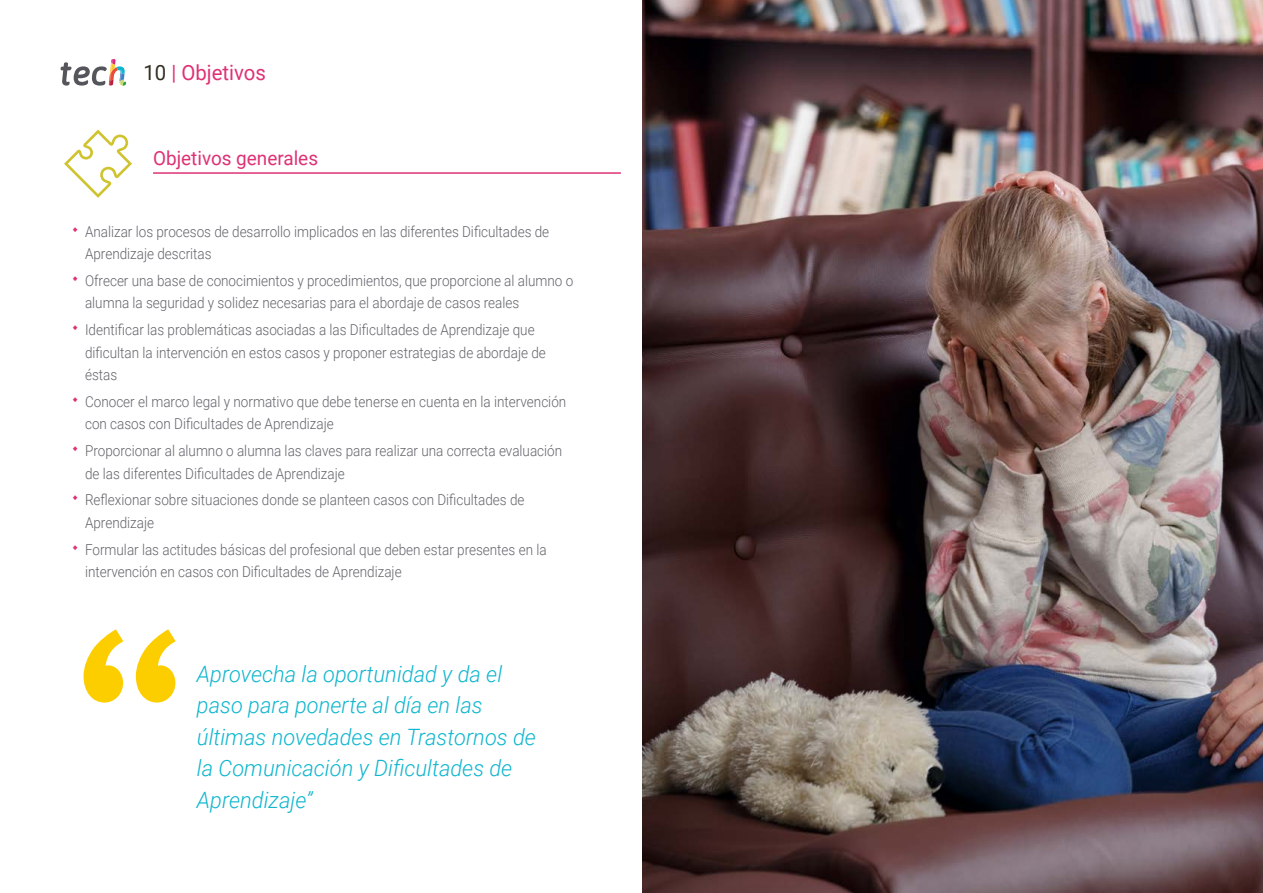
<style>
.page{position:relative;width:1263px;height:893px;background:#fff}
.page>*{position:absolute;margin:0;border:0;box-sizing:border-box;transform-origin:0 0}
.t1{font:italic 300 22.5px/31.5px "Roboto";color:#0fb6cf}
.t2{font:21px "Roboto";color:#df3174}
.t3{font:19.5px "Roboto";color:#df3174}
.t4{font:300 15px/22.5px "Roboto";color:#61646a;scale:.9 1}
.s1{color:#312e20}
</style>
<div class="page">
<hr style="left:153px;top:173px;width:468px;height:1px;background:#df3174">
<svg style="left:64px;top:130px;width:68px;height:68px"></svg>
<svg style="left:84px;top:629px;width:92px;height:74px"></svg>
<img style="left:642px;top:0;width:621px;height:893px">
<svg style="left:61px;top:59px;width:65px;height:27px"></svg>
<h2 class="t2" style="left:144px;top:57px;width:124px"><span class="s1">10</span> | Objetivos</h2>
<h3 class="t3" style="left:153px;top:144px;width:167px">Objetivos generales</h3>
<p class="t4" style="left:85px;top:219px;width:517px">Analizar los procesos de desarrollo implicados en las diferentes Dificultades de<br>Aprendizaje descritas</p>
<p class="t4" style="left:85px;top:269px;width:544px">Ofrecer una base de conocimientos y procedimientos, que proporcione al alumno o alumna la seguridad y solidez necesarias para el abordaje de casos reales</p>
<p class="t4" style="left:85px;top:318px;width:513px">Identificar las problemáticas asociadas a las Dificultades de Aprendizaje que dificultan la intervención en estos casos y proponer estrategias de abordaje de éstas</p>
<p class="t4" style="left:85px;top:390px;width:536px">Conocer el marco legal y normativo que debe tenerse en cuenta en la intervención con casos con Dificultades de Aprendizaje</p>
<p class="t4" style="left:85px;top:439px;width:532px">Proporcionar al alumno o alumna las claves para realizar una correcta evaluación de las diferentes Dificultades de Aprendizaje</p>
<p class="t4" style="left:85px;top:488px;width:490px">Reflexionar sobre situaciones donde se planteen casos con Dificultades de<br>Aprendizaje</p>
<p class="t4" style="left:85px;top:537px;width:514px">Formular las actitudes básicas del profesional que deben estar presentes en la intervención en casos con Dificultades de Aprendizaje</p>
<h1 class="t1" style="left:197px;top:657px;width:340px">Aprovecha la oportunidad y da el paso para ponerte al día en las últimas novedades en Trastornos de la Comunicación y Dificultades de<br>Aprendizaje”</h1>
</div>
